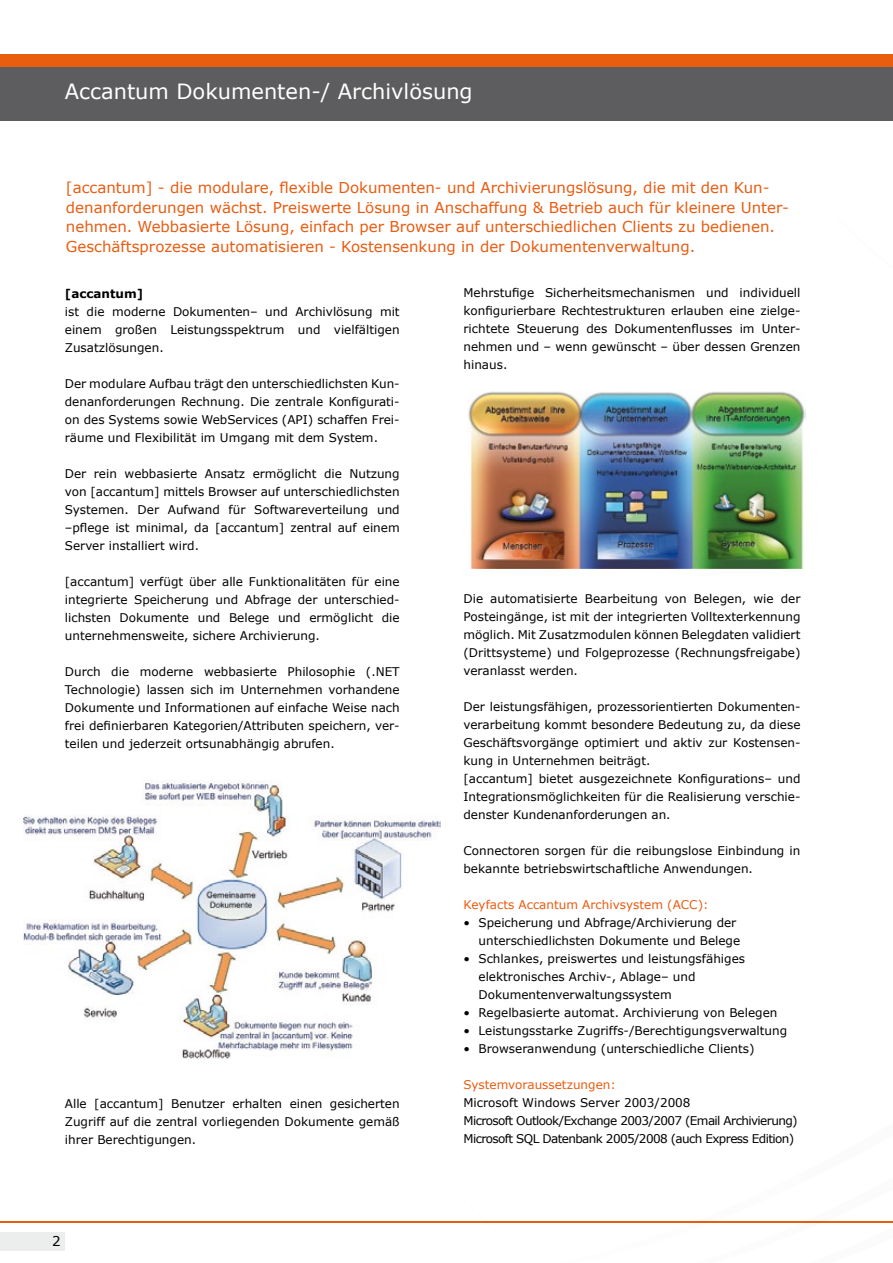
<style>
.page{position:relative;width:893px;height:1263px;background:#fff}
.page>*{position:absolute;margin:0;border:0;box-sizing:border-box;transform-origin:0 0}
.t1{font:21px "Verdana";color:#fff}
.t2{font:15px/19.5px "Verdana";color:#e95b10}
.t3{font:13.5px "Verdana";color:#000}
.t4{font:12px/18px "Verdana";color:#000;text-align:justify}
.t5{font:12px/18px "Verdana";letter-spacing:-.05em;color:#000}
.t6{font:12px "Verdana";color:#e95b10}
.t7{font:700 12px "Verdana";color:#000}
</style>
<div class="page">
<div style="left:0;top:66px;width:893px;height:54px;background:#5d5d5f"></div>
<div style="left:0;top:54px;width:893px;height:12px;background:#e95d0f"></div>
<svg style="left:819px;top:66px;width:74px;height:55px"></svg>
<svg style="left:420px;top:1221px;width:473px;height:2px"></svg>
<img style="left:23px;top:781px;width:418px;height:278px">
<img style="left:468px;top:390px;width:338px;height:178px">
<h1 class="t1" style="left:65px;top:78px;width:409px">Accantum Dokumenten-/ Archivlösung</h1>
<p class="t2" style="left:66px;top:177px;width:724px">[accantum] - die modulare, flexible Dokumenten- und Archivierungslösung, die mit den Kun&shy;denanforderungen wächst. Preiswerte Lösung in Anschaffung &amp; Betrieb auch für kleinere Unter&shy;nehmen. Webbasierte Lösung, einfach per Browser auf unterschiedlichen Clients zu bedienen.<br>Geschäftsprozesse automatisieren - Kostensenkung in der Dokumentenverwaltung.</p>
<p class="t7" style="left:65px;top:286px;width:80px">[accantum]</p>
<p class="t4" style="left:65px;top:302px;width:336px">ist die moderne Dokumenten– und Archivlösung mit einem großen Leistungsspektrum und vielfältigen Zusatzlösungen.</p>
<p class="t4" style="left:65px;top:374px;width:336px">Der modulare Aufbau trägt den unterschiedlichsten Kun&shy;denanforderungen Rechnung. Die zentrale Konfigurati&shy;on des Systems sowie WebServices (API) schaffen Frei&shy;räume und Flexibilität im Umgang mit dem System.</p>
<p class="t4" style="left:65px;top:464px;width:336px">Der rein webbasierte Ansatz ermöglicht die Nutzung von [accantum] mittels Browser auf unterschiedlichsten Systemen. Der Aufwand für Softwareverteilung und –pflege ist minimal, da [accantum] zentral auf einem Server installiert wird.</p>
<p class="t4" style="left:65px;top:572px;width:336px">[accantum] verfügt über alle Funktionalitäten für eine integrierte Speicherung und Abfrage der unterschied&shy;lichsten Dokumente und Belege und ermöglicht die unternehmensweite, sichere Archivierung.</p>
<p class="t4" style="left:65px;top:662px;width:336px">Durch die moderne webbasierte Philosophie (.NET Technologie) lassen sich im Unternehmen vorhandene Dokumente und Informationen auf einfache Weise nach frei definierbaren Kategorien/Attributen speichern, ver&shy;teilen und jederzeit ortsunabhängig abrufen.</p>
<p class="t4" style="left:463px;top:283px;width:338px">Mehrstufige Sicherheitsmechanismen und individuell konfigurierbare Rechtestrukturen erlauben eine zielge&shy;richtete Steuerung des Dokumentenflusses im Unter&shy;nehmen und – wenn gewünscht – über dessen Grenzen hinaus.</p>
<p class="t4" style="left:463px;top:589px;width:338px">Die automatisierte Bearbeitung von Belegen, wie der Posteingänge, ist mit der integrierten Volltexterkennung möglich. Mit Zusatzmodulen können Belegdaten validiert (Drittsysteme) und Folgeprozesse (Rechnungsfreigabe) veranlasst werden.</p>
<p class="t4" style="left:463px;top:697px;width:338px;text-align:left">Der leistungsfähigen, prozessorientierten Dokumenten&shy;verarbeitung kommt besondere Bedeutung zu, da diese Geschäftsvorgänge optimiert und aktiv zur Kostensen&shy;kung in Unternehmen beiträgt.<br>[accantum] bietet ausgezeichnete Konfigurations– und Integrationsmöglichkeiten für die Realisierung verschie&shy;denster Kundenanforderungen an.</p>
<p class="t4" style="left:463px;top:841px;width:338px">Connectoren sorgen für die reibungslose Einbindung in bekannte betriebswirtschaftliche Anwendungen.</p>
<p class="t6" style="left:463px;top:897px;width:247px">Keyfacts Accantum Archivsystem (ACC):</p>
<p class="t4" style="left:478px;top:913px;width:263px;text-indent:-15px">• Speicherung und Abfrage/Archivierung der unterschiedlichsten Dokumente und Belege</p>
<p class="t4" style="left:478px;top:949px;width:268px;text-align:left;text-indent:-15px">• Schlankes, preiswertes und leistungsfähiges elektronisches Archiv-, Ablage– und<br>Dokumentenverwaltungssystem</p>
<p class="t4" style="left:463px;top:1003px;width:315px">• Regelbasierte automat. Archivierung von Belegen</p>
<p class="t4" style="left:463px;top:1021px;width:325px">• Leistungsstarke Zugriffs-/Berechtigungsverwaltung</p>
<p class="t4" style="left:463px;top:1039px;width:293px">• Browseranwendung (unterschiedliche Clients)</p>
<p class="t6" style="left:463px;top:1077px;width:154px">Systemvoraussetzungen:</p>
<p class="t5" style="left:463px;top:1093px;width:336px">Microsoft Windows Server 2003/2008<br>Microsoft Outlook/Exchange 2003/2007 (Email Archivierung)<br>Microsoft SQL Datenbank 2005/2008 (auch Express Edition)</p>
<p class="t4" style="left:65px;top:1094px;width:336px">Alle [accantum] Benutzer erhalten einen gesicherten Zugriff auf die zentral vorliegenden Dokumente gemäß ihrer Berechtigungen.</p>
<p class="t3" style="left:52px;top:1232px;width:10px">2</p>
</div>
